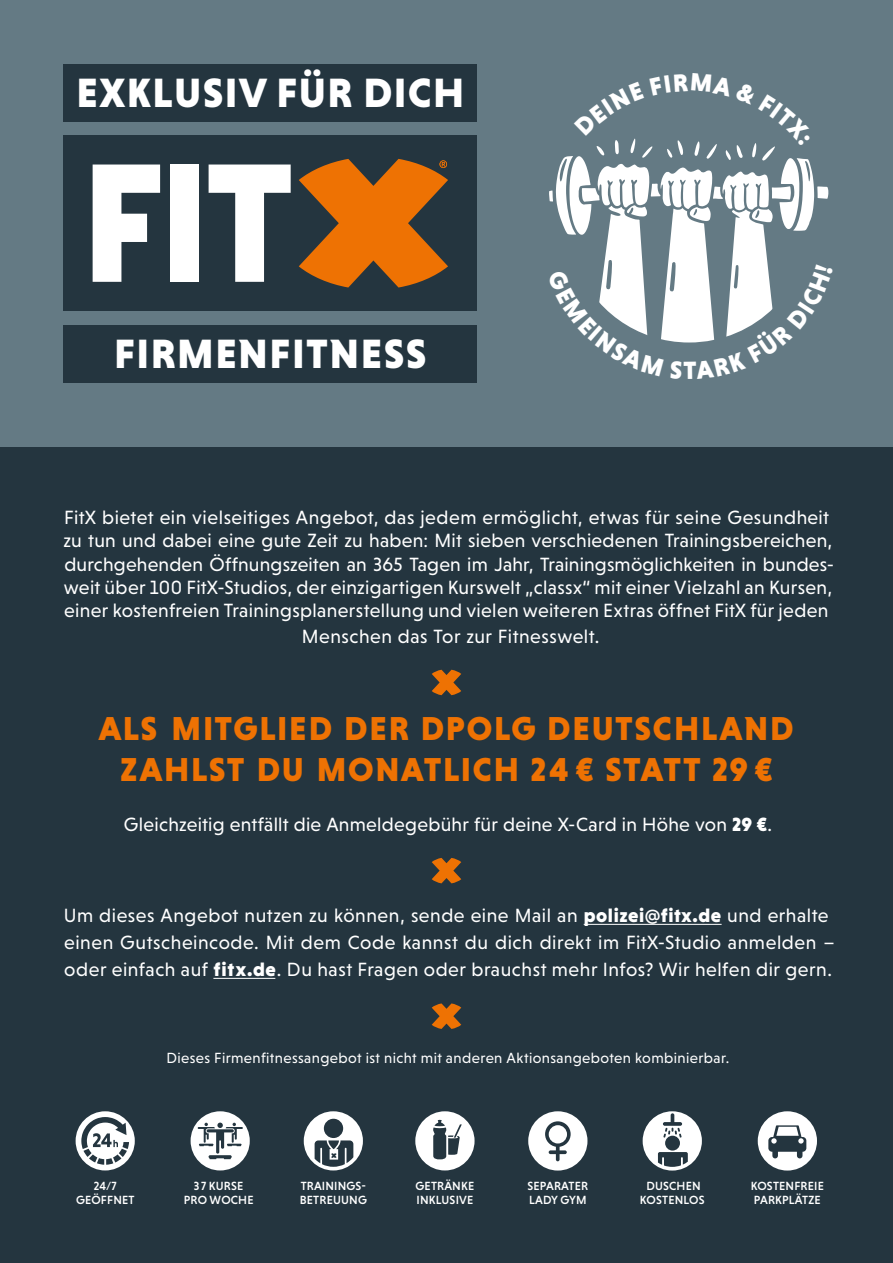
<style>
.page{position:relative;width:893px;height:1263px;background:#fff}
.page>*{position:absolute;margin:0;border:0;box-sizing:border-box;transform-origin:0 0}
.t1{font:900 41.7px "Niveau Grotesk";letter-spacing:.035em;color:#fff}
.t2{font:900 33.75px/40.5px "Niveau Grotesk";letter-spacing:.05em;color:#ee7203;text-align:center}
.t3{font:19.5px/23.4px "Niveau Grotesk";letter-spacing:.02em;color:#fff}
.t4{font:15px "Niveau Grotesk";letter-spacing:.025em;color:#fff}
.t5{font:500 12px/14.5px "Niveau Grotesk";letter-spacing:.015em;color:#fff}
.s1{font-weight:900}
</style>
<div class="page">
<div style="left:0;top:440px;width:893px;height:823px;background:#24353f"></div>
<div style="left:0;top:0;width:893px;height:446px;background:#647a84"></div>
<hr style="left:584px;top:924px;width:138px;height:1px;background:#fff">
<hr style="left:213px;top:978px;width:62px;height:1px;background:#fff">
<svg style="left:432px;top:670px;width:29px;height:25px"></svg>
<svg style="left:432px;top:858px;width:29px;height:25px"></svg>
<svg style="left:432px;top:1003px;width:29px;height:26px"></svg>
<div style="left:64px;top:325px;width:413px;height:58px;background:#24353f"></div>
<div style="left:64px;top:64px;width:413px;height:57px;background:#24353f"></div>
<div style="left:64px;top:136px;width:413px;height:175px;background:#24353f"></div>
<svg style="left:93px;top:165px;width:67px;height:117px"></svg>
<div style="left:170px;top:165px;width:29px;height:117px;background:#fff"></div>
<svg style="left:209px;top:165px;width:82px;height:117px"></svg>
<svg style="left:299px;top:159px;width:149px;height:128px"></svg>
<svg style="left:304px;top:1111px;width:59px;height:59px"></svg>
<svg style="left:643px;top:1111px;width:59px;height:59px"></svg>
<svg style="left:758px;top:1111px;width:59px;height:59px"></svg>
<svg style="left:528px;top:1111px;width:59px;height:59px"></svg>
<svg style="left:415px;top:1111px;width:60px;height:59px"></svg>
<svg style="left:76px;top:1111px;width:59px;height:59px"></svg>
<svg style="left:191px;top:1111px;width:59px;height:59px"></svg>
<svg style="left:549px;top:138px;width:280px;height:205px"></svg>
<h1 class="t1" style="left:77px;top:69px;width:389px">EXKLUSIV FÜR DICH</h1>
<h1 class="t1" style="left:114px;top:330px;width:314px">FIRMENFITNESS</h1>
<p class="t3" style="left:64px;top:505px;width:772px">FitX bietet ein vielseitiges Angebot, das jedem ermöglicht, etwas für seine Gesundheit zu tun und dabei eine gute Zeit zu haben: Mit sieben verschiedenen Trainingsbereichen, durchgehenden Öffnungszeiten an 365 Tagen im Jahr, Trainingsmöglichkeiten in bundes&shy;weit über 100 FitX-Studios, der einzigartigen Kurswelt „classx“ mit einer Vielzahl an Kursen, einer kostenfreien Trainingsplanerstellung und vielen weiteren Extras öffnet FitX für jeden</p>
<p class="t3" style="left:302px;top:624px;width:299px">Menschen das Tor zur Fitnesswelt.</p>
<h2 class="t2" style="left:99px;top:708px;width:696px">ALS MITGLIED DER DPOLG DEUTSCHLAND<br>ZAHLST DU MONATLICH 24 € STATT 29 €</h2>
<p class="t3" style="left:124px;top:812px;width:650px">Gleichzeitig entfällt die Anmeldegebühr für deine X-Card in Höhe von <span class="s1">29 €</span>.</p>
<p class="t3" style="left:64px;top:902px;width:772px;line-height:27px">Um dieses Angebot nutzen zu können, sende eine Mail an <span class="s1">polizei@fitx.de</span> und erhalte einen Gutscheincode. Mit dem Code kannst du dich direkt im FitX-Studio anmelden – oder einfach auf <span class="s1">fitx.de</span> . Du hast Fragen oder brauchst mehr Infos? Wir helfen dir gern.</p>
<p class="t4" style="left:166px;top:1050px;width:564px">Dieses Firmenfitnessangebot ist nicht mit anderen Aktionsangeboten kombinierbar.</p>
<p class="t5" style="left:76px;top:1178px;width:60px;text-align:center">24/7<br>GEÖFFNET</p>
<p class="t5" style="left:184px;top:1178px;width:71px;text-align:center">37 KURSE<br>PRO WOCHE</p>
<p class="t5" style="left:416px;top:1178px;width:60px">GETRÄNKE<br>INKLUSIVE</p>
<p class="t5" style="left:300px;top:1178px;width:69px">TRAININGS-<br>BETREUUNG</p>
<p class="t5" style="left:640px;top:1178px;width:66px;text-align:center">DUSCHEN<br>KOSTENLOS</p>
<p class="t5" style="left:751px;top:1178px;width:75px">KOSTENFREIE<br>PARKPLÄTZE</p>
<p class="t5" style="left:527px;top:1178px;width:62px">SEPARATER<br>LADY GYM</p>
</div>
